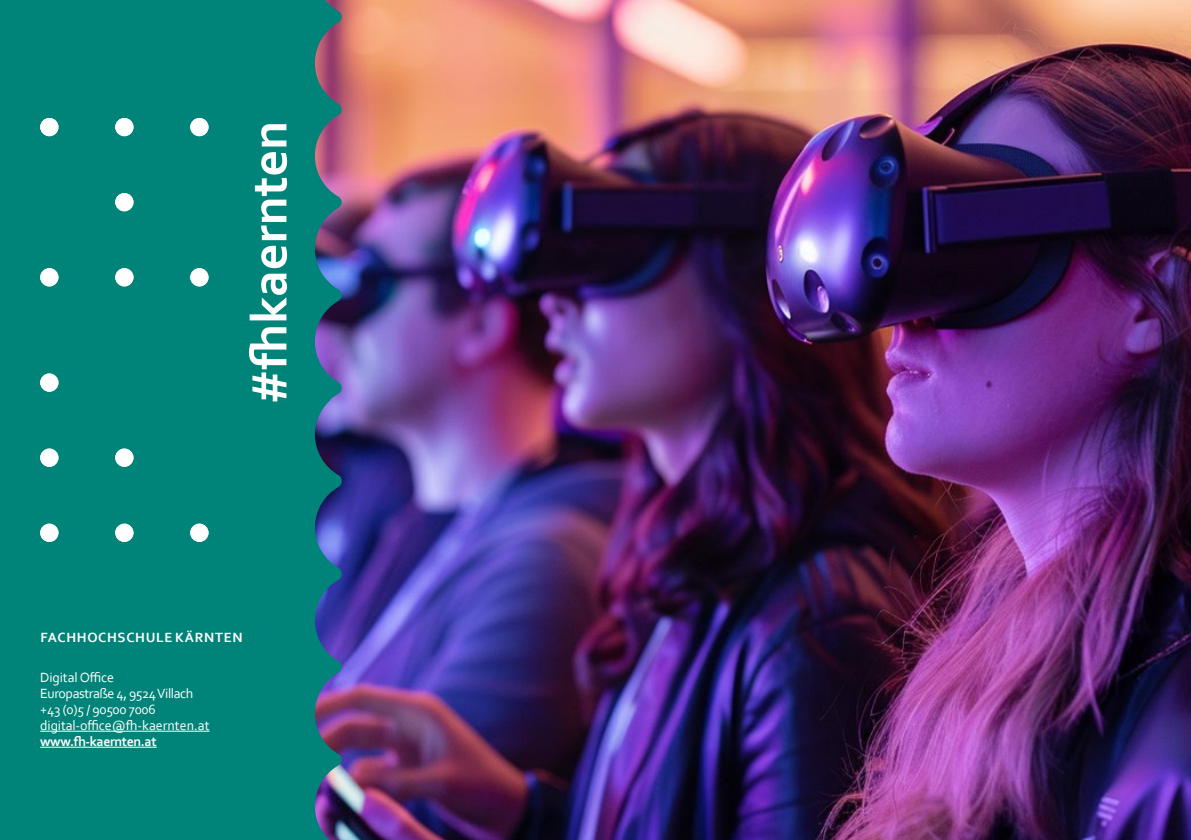
<style>
.page{position:relative;width:1191px;height:840px;background:#fff}
.page>*{position:absolute;margin:0;border:0;box-sizing:border-box;transform-origin:0 0}
.t1{font:700 52px "Corbel";color:#fff}
.t2{font:14px/16px "Corbel";letter-spacing:-.02em;color:#fff}
.t3{font:700 14px "Corbel";letter-spacing:.05em;color:#fff}
.t4{font:700 14px "Corbel";letter-spacing:-.03em;color:#fff}
</style>
<div class="page">
<img style="left:342px;top:0;width:849px;height:839px">
<div style="left:0;top:0;width:342px;height:839px;background:#008378"></div>
<div style="left:40px;top:523px;width:18px;height:18px;background:#fff;border-radius:50%"></div>
<div style="left:40px;top:448px;width:18px;height:18px;background:#fff;border-radius:50%"></div>
<div style="left:40px;top:373px;width:18px;height:18px;background:#fff;border-radius:50%"></div>
<div style="left:115px;top:523px;width:18px;height:18px;background:#fff;border-radius:50%"></div>
<div style="left:115px;top:448px;width:18px;height:18px;background:#fff;border-radius:50%"></div>
<div style="left:190px;top:523px;width:18px;height:18px;background:#fff;border-radius:50%"></div>
<div style="left:40px;top:268px;width:18px;height:18px;background:#fff;border-radius:50%"></div>
<div style="left:40px;top:118px;width:18px;height:18px;background:#fff;border-radius:50%"></div>
<div style="left:115px;top:268px;width:18px;height:18px;background:#fff;border-radius:50%"></div>
<div style="left:115px;top:193px;width:18px;height:18px;background:#fff;border-radius:50%"></div>
<div style="left:115px;top:118px;width:18px;height:18px;background:#fff;border-radius:50%"></div>
<div style="left:190px;top:268px;width:18px;height:18px;background:#fff;border-radius:50%"></div>
<div style="left:190px;top:118px;width:18px;height:18px;background:#fff;border-radius:50%"></div>
<hr style="left:40px;top:730px;width:170px;height:1px;background:#fff">
<hr style="left:40px;top:746px;width:117px;height:1px;background:#fff">
<h1 class="t1" style="left:237px;top:404px;width:285px;rotate:-90deg">#fhkaernten</h1>
<p class="t3" style="left:40px;top:628px;width:204px">FACHHOCHSCHULE KÄRNTEN</p>
<p class="t2" style="left:40px;top:668px;width:171px">Digital Office<br>Europastraße 4, 9524 Villach +43 (0)5 / 90500 7006 digital-office@fh-kaernten.at</p>
<p class="t4" style="left:40px;top:732px;width:118px">www.fh-kaernten.at</p>
</div>
